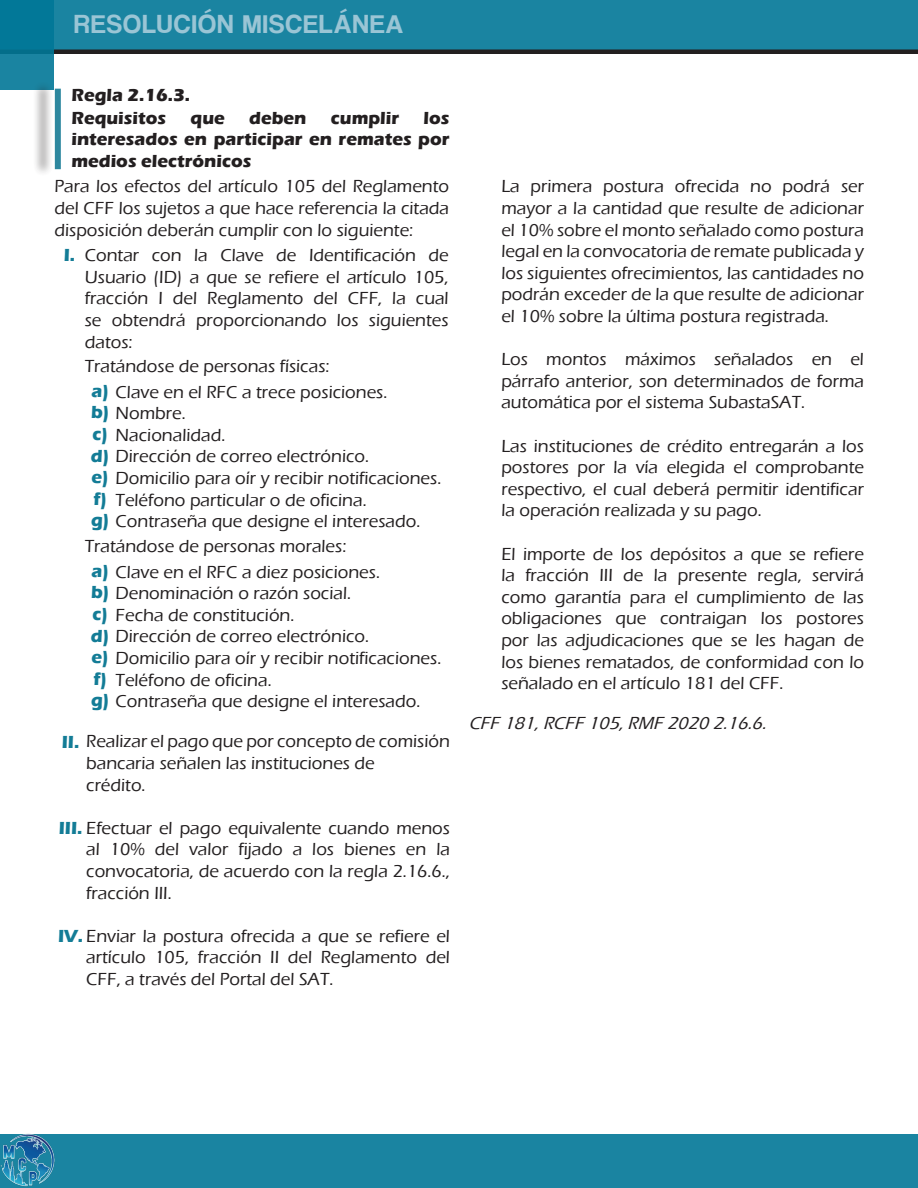
<style>
.page{position:relative;width:918px;height:1188px;background:#fff}
.page>*{position:absolute;margin:0;border:0;box-sizing:border-box;transform-origin:0 0}
.t1{font:27px "Coolvetica Rg";letter-spacing:.05em;color:#9ac5d5}
.t2{font:500 18px/21.6px "Eras ITC";color:#231f20;text-align:justify}
.t3{font:700 18px/21.6px "Eras ITC";color:#231f20;text-align:justify}
.t4{font:italic 500 18px "Eras ITC";color:#231f20}
.t5{font:700 18px "Eras ITC";color:#137c96}
.s1{font-weight:700;color:#137c96}
</style>
<div class="page">
<div style="left:0;top:0;width:918px;height:54px;background:#1a84a1"></div>
<hr style="left:0;top:50px;width:918px;height:4px;background:#231f20">
<svg style="left:0;top:0;width:54px;height:90px;background:#0b7b9a"></svg>
<div style="left:0;top:1134px;width:918px;height:54px;background:#1a84a1"></div>
<img style="left:0;top:1134px;width:55px;height:53px">
<div style="left:32px;top:81px;width:22px;height:96px;background:#231f20;opacity:.5"></div>
<div style="left:55px;top:92px;width:6px;height:74px;background:#2d879e"></div>
<h1 class="t1" style="left:74px;top:8px;width:331px">RESOLUCIÓN MISCELÁNEA</h1>
<p class="t3" style="left:71px;top:84px;width:120px">Regla 2.16.3.</p>
<p class="t3" style="left:71px;top:107px;width:96px">Requisitos</p>
<p class="t3" style="left:191px;top:107px;width:36px">que</p>
<p class="t3" style="left:249px;top:107px;width:59px">deben</p>
<p class="t3" style="left:331px;top:107px;width:70px">cumplir</p>
<p class="t3" style="left:71px;top:107px;width:380px;text-indent:352px">los interesados en participar en remates por medios electrónicos</p>
<p class="t2" style="left:55px;top:176px;width:396px">Para los efectos del artículo 105 del Reglamento del CFF los sujetos a que hace referencia la citada disposición deberán cumplir con lo siguiente:</p>
<p class="t2" style="left:85px;top:245px;width:365px">Contar con la Clave de Identificación de Usuario (ID) a que se refiere el artículo 105, fracción I del Reglamento del CFF, la cual se obtendrá proporcionando los siguientes datos:</p>
<p class="t5" style="left:64px;top:245px;width:13px">I.</p>
<p class="t2" style="left:85px;top:356px;width:246px">Tratándose de personas físicas:</p>
<p class="t2" style="left:91px;top:381px;width:298px"><span class="s1">a)</span> Clave en el RFC a trece posiciones.</p>
<p class="t2" style="left:91px;top:403px;width:96px"><span class="s1">b)</span> Nombre.</p>
<p class="t2" style="left:92px;top:424px;width:135px"><span class="s1">c)</span> Nacionalidad.</p>
<p class="t2" style="left:91px;top:446px;width:280px"><span class="s1">d)</span> Dirección de correo electrónico.</p>
<p class="t2" style="left:92px;top:467px;width:351px"><span class="s1">e)</span> Domicilio para oír y recibir notificaciones.</p>
<p class="t2" style="left:116px;top:489px;width:253px">Teléfono particular o de oficina.</p>
<p class="t2" style="left:91px;top:511px;width:331px"><span class="s1">g)</span> Contraseña que designe el interesado.</p>
<p class="t5" style="left:93px;top:488px;width:15px">f)</p>
<p class="t2" style="left:85px;top:536px;width:263px">Tratándose de personas morales:</p>
<p class="t2" style="left:91px;top:561px;width:290px"><span class="s1">a)</span> Clave en el RFC a diez posiciones.</p>
<p class="t2" style="left:91px;top:583px;width:262px"><span class="s1">b)</span> Denominación o razón social.</p>
<p class="t2" style="left:92px;top:604px;width:204px"><span class="s1">c)</span> Fecha de constitución.</p>
<p class="t2" style="left:91px;top:626px;width:280px"><span class="s1">d)</span> Dirección de correo electrónico.</p>
<p class="t2" style="left:92px;top:647px;width:351px"><span class="s1">e)</span> Domicilio para oír y recibir notificaciones.</p>
<p class="t5" style="left:93px;top:668px;width:15px">f)</p>
<p class="t2" style="left:91px;top:691px;width:331px"><span class="s1">g)</span> Contraseña que designe el interesado.</p>
<p class="t2" style="left:116px;top:669px;width:158px">Teléfono de oficina.</p>
<p class="t2" style="left:86px;top:731px;width:365px;text-indent:-24px"><span class="s1">II.</span> Realizar el pago que por concepto de comisión bancaria señalen las instituciones de</p>
<p class="t2" style="left:86px;top:774px;width:61px">crédito.</p>
<p class="t2" style="left:86px;top:817px;width:365px;text-indent:-27px"><span class="s1">III.</span> Efectuar el pago equivalente cuando menos al 10% del valor fijado a los bienes en la convocatoria, de acuerdo con la regla 2.16.6., fracción III.</p>
<p class="t2" style="left:86px;top:925px;width:365px;text-indent:-28px"><span class="s1">IV.</span> Enviar la postura ofrecida a que se refiere el artículo 105, fracción II del Reglamento del CFF, a través del Portal del SAT.</p>
<p class="t2" style="left:501px;top:176px;width:364px">La primera postura ofrecida no podrá ser mayor a la cantidad que resulte de adicionar el 10% sobre el monto señalado como postura legal en la convocatoria de remate publicada y los siguientes ofrecimientos, las cantidades no podrán exceder de la que resulte de adicionar el 10% sobre la última postura registrada.</p>
<p class="t2" style="left:501px;top:349px;width:364px">Los montos máximos señalados en el párrafo anterior, son determinados de forma automática por el sistema SubastaSAT.</p>
<p class="t2" style="left:501px;top:435px;width:364px">Las instituciones de crédito entregarán a los postores por la vía elegida el comprobante respectivo, el cual deberá permitir identificar la operación realizada y su pago.</p>
<p class="t2" style="left:501px;top:543px;width:364px">El importe de los depósitos a que se refiere la fracción III de la presente regla, servirá como garantía para el cumplimiento de las obligaciones que contraigan los postores por las adjudicaciones que se les hagan de los bienes rematados, de conformidad con lo señalado en el artículo 181 del CFF.</p>
<p class="t4" style="left:469px;top:713px;width:304px">CFF 181,RCFF 105,RMF 2020 2.16.6.</p>
</div>
